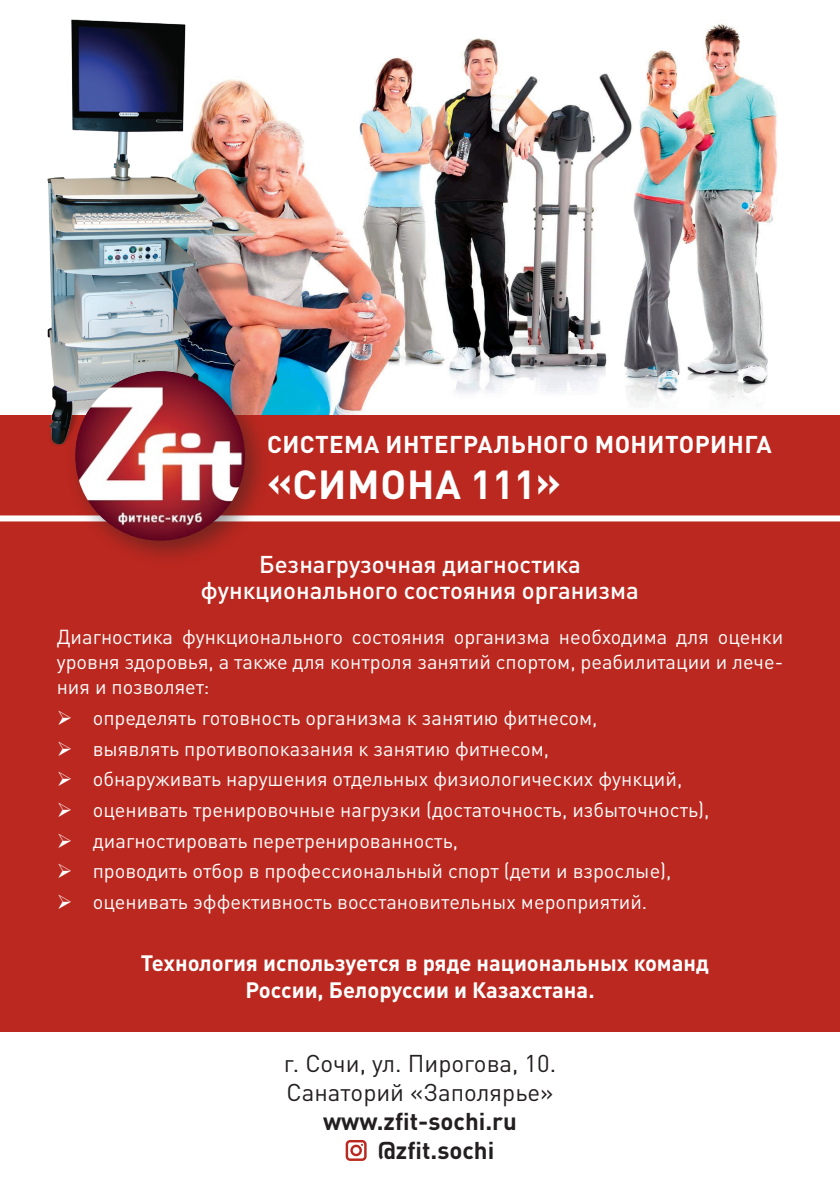
<style>
.page{position:relative;width:840px;height:1191px;background:#fff}
.page>*{position:absolute;margin:0;border:0;box-sizing:border-box;transform-origin:0 0}
.t1{font:700 40px "DIN Pro";letter-spacing:.02em;color:#fff}
.t2{font:500 24px/26px "DIN Pro";color:#fff;text-align:center}
.t3{font:24px/28.8px "DIN Pro";color:#231f20}
.t4{font:700 24px "DIN Pro";letter-spacing:.02em;color:#fff}
.t5{font:700 24px/28.8px "DIN Pro";color:#231f20}
.t6{font:700 22px/27.6px "DIN Pro";color:#fff;text-align:center}
.t7{font:20px/25px "DIN Pro";color:#fff;text-align:justify}
</style>
<div class="page">
<img style="left:277px;top:23px;width:500px;height:392px">
<div style="left:0;top:415px;width:839px;height:617px;background:#bb281f"></div>
<img style="left:48px;top:19px;width:229px;height:426px">
<svg style="left:345px;top:1140px;width:21px;height:20px"></svg>
<div style="left:267px;top:428px;width:530px;height:79px;background:#bb281f"></div>
<div style="left:0;top:515px;width:839px;height:6px;background:#fff"></div>
<div style="left:65px;top:361px;width:206px;height:206px;background:#231f20;opacity:.45"></div>
<img style="left:75px;top:371px;width:170px;height:169px;border-radius:85px">
<p class="t4" style="left:267px;top:424px;width:506px">Система интегрального мониторинга</p>
<h1 class="t1" style="left:267px;top:451px;width:295px">«Симона 111»</h1>
<p class="t2" style="left:201px;top:549px;width:439px">Безнагрузочная диагностика функционального состояния организма</p>
<p class="t7" style="left:57px;top:622px;width:727px">Диагностика функционального состояния организма необходима для оценки уровня здоровья, а также для контроля занятий спортом, реабилитации и лече&shy;ния и позволяет:</p>
<p class="t7" style="left:57px;top:703px;width:542px">➢ определять готовность организма к занятию фитнесом,</p>
<p class="t7" style="left:57px;top:734px;width:493px">➢ выявлять противопоказания к занятию фитнесом,</p>
<p class="t7" style="left:57px;top:764px;width:626px">➢ обнаруживать нарушения отдельных физиологических функций,</p>
<p class="t7" style="left:57px;top:795px;width:654px">➢ оценивать тренировочные нагрузки (достаточность, избыточность),</p>
<p class="t7" style="left:57px;top:826px;width:402px">➢ диагностировать перетренированность,</p>
<p class="t7" style="left:57px;top:856px;width:616px">➢ проводить отбор в профессиональный спорт (дети и взрослые),</p>
<p class="t7" style="left:57px;top:887px;width:591px">➢ оценивать эффективность восстановительных мероприятий.</p>
<p class="t6" style="left:141px;top:946px;width:569px">Технология используется в ряде национальных команд<br>России, Белоруссии и Казахстана.</p>
<p class="t3" style="left:284px;top:1047px;width:274px">г. Сочи, ул. Пирогова, 10.<br>Санаторий «Заполярье»</p>
<p class="t5" style="left:377px;top:1104px;width:141px;text-indent:-55px">www.zfit-sochi.ru @zfit.sochi</p>
</div>
